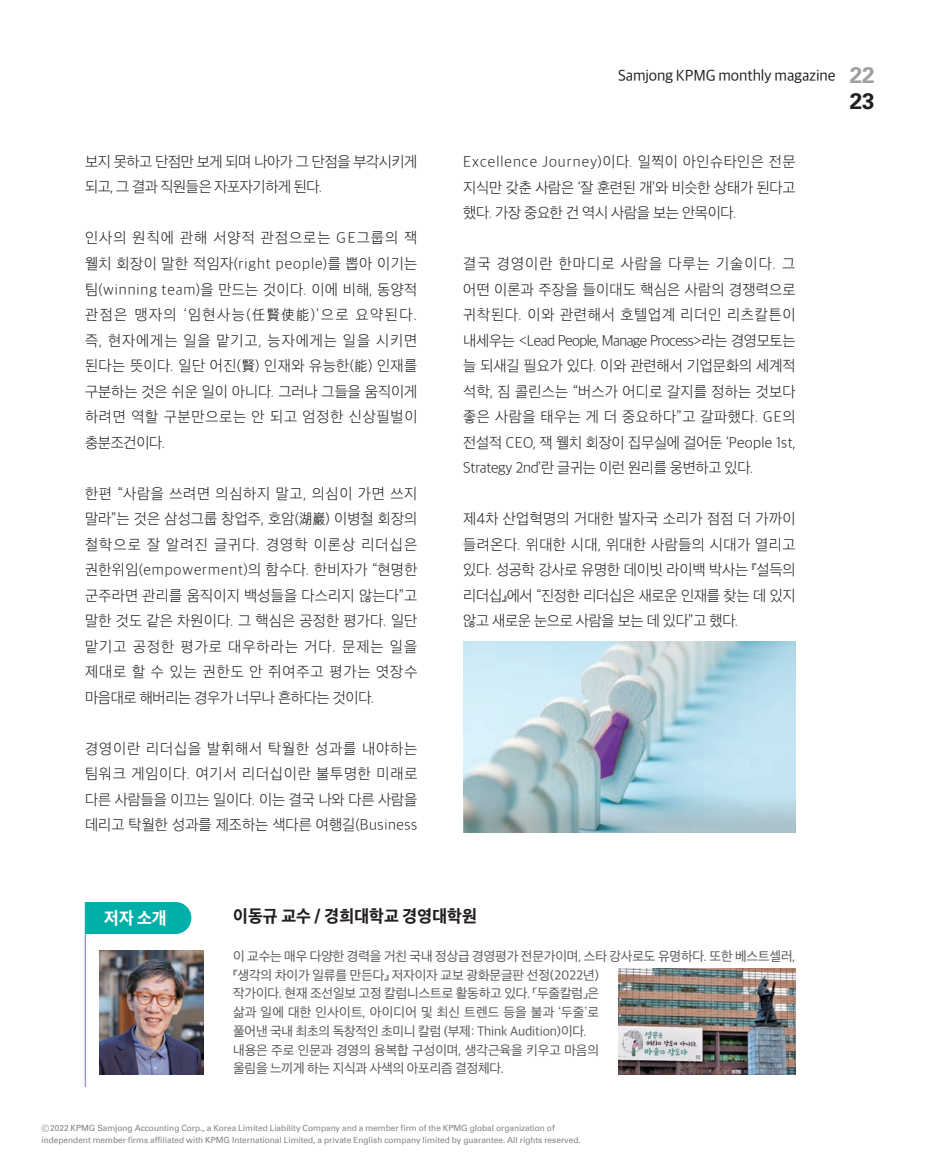
<style>
.page{position:relative;width:936px;height:1170px;background:#fff}
.page>*{position:absolute;margin:0;border:0;box-sizing:border-box;transform-origin:0 0}
.t1{font:700 22.5px "Univers LT Std";color:#9d9fa2}
.t2{font:700 22.5px "Univers LT Std";color:#231f20}
.t3{font:16.5px "SD Gothic Neoa h Ex Bd";letter-spacing:.01em;color:#231f20}
.t4{font:16.5px "SD Gothic Neoa h Ex Bd";color:#fff}
.t5{font:15px "SD Gothic Neoa Uni d Rg";letter-spacing:-.01em;color:#231f20}
.t6{font:14.55px/25.5px "SD Gothic Neoa b Ult Lt";letter-spacing:-.015em;color:#231f20;text-align:justify}
.t7{font:12.75px/18.8px "SD Gothic Neoa d Rg";letter-spacing:-.01em;color:#57585a}
.t8{font:8.55px/12.5px "Universfor KPMG";color:#808285}
.s1{font-family:"SD Gothic Neoa Uni b Ul"}
</style>
<div class="page">
<img style="left:100px;top:950px;width:103px;height:124px">
<div style="left:86px;top:902px;width:105px;height:31px;background:#00afa8"></div>
<hr style="left:85px;top:901px;width:1px;height:185px;background:#00afa8">
<img style="left:618px;top:968px;width:177px;height:106px">
<svg style="left:463px;top:641px;width:332px;height:191px;background:#b4d0db"></svg>
<p class="t6" style="left:85px;top:149px;width:334px">보지 못하고 단점만 보게 되며 나아가 그 단점을 부각시키게 되고, 그 결과 직원들은 자포자기하게 된다.</p>
<p class="t6" style="left:85px;top:225px;width:334px">인사의 원칙에 관해 서양적 관점으로는 GE그룹의 잭 웰치 회장이 말한 적임자(right people)를 뽑아 이기는 팀(winning team)을 만드는 것이다. 이에 비해, 동양적 관점은 맹자의 ‘임현사능(任賢使能)’으로 요약된다. 즉, 현자에게는 일을 맡기고, 능자에게는 일을 시키면 된다는 뜻이다. 일단 어진(賢) 인재와 유능한(能) 인재를 구분하는 것은 쉬운 일이 아니다. 그러나 그들을 움직이게 하려면 역할 구분만으로는 안 되고 엄정한 신상필벌이 충분조건이다.</p>
<p class="t6" style="left:85px;top:480px;width:334px">한편 “사람을 쓰려면 의심하지 말고, 의심이 가면 쓰지 말라”는 것은 삼성그룹 창업주, 호암(湖巖) 이병철 회장의 철학으로 잘 알려진 글귀다. 경영학 이론상 리더십은 권한위임(empowerment)의 함수다. 한비자가 “현명한 군주라면 관리를 움직이지 백성들을 다스리지 않는다”고 말한 것도 같은 차원이다. 그 핵심은 공정한 평가다. 일단 맡기고 공정한 평가로 대우하라는 거다. 문제는 일을 제대로 할 수 있는 권한도 안 쥐여주고 평가는 엿장수 마음대로 해버리는 경우가 너무나 흔하다는 것이다.</p>
<p class="t6" style="left:85px;top:735px;width:334px">경영이란 리더십을 발휘해서 탁월한 성과를 내야하는 팀워크 게임이다. 여기서 리더십이란 불투명한 미래로 다른 사람들을 이끄는 일이다. 이는 결국 나와 다른 사람을 데리고 탁월한 성과를 제조하는 색다른 여행길(Business</p>
<p class="t5" style="left:618px;top:68px;width:219px">Samjong KPMG monthly magazine</p>
<h1 class="t1" style="left:849px;top:61px;width:27px">22</h1>
<h1 class="t2" style="left:849px;top:88px;width:27px">23</h1>
<p class="t6" style="left:463px;top:149px;width:334px">Excellence Journey)이다. 일찍이 아인슈타인은 전문 지식만 갖춘 사람은 ‘잘 훈련된 개’와 비슷한 상태가 된다고 했다. 가장 중요한 건 역시 사람을 보는 안목이다.</p>
<p class="t6" style="left:463px;top:251px;width:334px">결국 경영이란 한마디로 사람을 다루는 기술이다. 그 어떤 이론과 주장을 들이대도 핵심은 사람의 경쟁력으로 귀착된다. 이와 관련해서 호텔업계 리더인 리츠칼튼이 내세우는 &lt;Lead People, Manage Process&gt;라는 경영모토는 늘 되새길 필요가 있다. 이와 관련해서 기업문화의 세계적 석학, 짐 콜린스는 “버스가 어디로 갈지를 정하는 것보다 좋은 사람을 태우는 게 더 중요하다”고 갈파했다. GE의 전설적 CEO, 잭 웰치 회장이 집무실에 걸어둔 ‘People 1st, Strategy 2nd’란 글귀는 이런 원리를 웅변하고 있다.</p>
<p class="t6" style="left:463px;top:506px;width:334px">제4차 산업혁명의 거대한 발자국 소리가 점점 더 가까이 들려온다. 위대한 시대, 위대한 사람들의 시대가 열리고 있다. 성공학 강사로 유명한 데이빗 라이백 박사는 『설득의 리더십』에서 “진정한 리더십은 새로운 인재를 찾는 데 있지 않고 새로운 눈으로 사람을 보는 데 있다”고 했다.</p>
<p class="t4" style="left:104px;top:909px;width:64px">저자 소개</p>
<p class="t3" style="left:233px;top:907px;width:245px">이동규 교수 / 경희대학교 경영대학원</p>
<p class="t7" style="left:233px;top:946px;width:564px">이 교수는 매우 다양한 경력을 거친 국내 정상급 경영평가 전문가이며, 스타 강사로도 유명하다. 또한 베스트셀러,『생각의 차이가 일류를 만든다』 저자이자 교보 광화문글판 선정(2022년)<br>작가이다. 현재 조선일보 고정 칼럼니스트로 활동하고 있다. 「두줄칼럼」은<br>삶과 일에 대한 인사이트, 아이디어 및 최신 트렌드 등을 불과 ‘두줄’로<br>풀어낸 국내 최초의 독창적인 초미니 칼럼 (부제: Think Audition)이다.<br>내용은 주로 인문과 경영의 융복합 구성이며, 생각근육을 키우고 마음의<br>울림을 느끼게 하는 지식과 사색의 아포리즘 결정체다.</p>
<p class="t8" style="left:41px;top:1121px;width:541px"><span class="s1">ⓒ</span> 2022 KPMG Samjong Accounting Corp., a Korea Limited Liability Company and a member firm of the KPMG global organization of independent member firms affiliated with KPMG International Limited, a private English company limited by guarantee. All rights reserved.</p>
</div>
